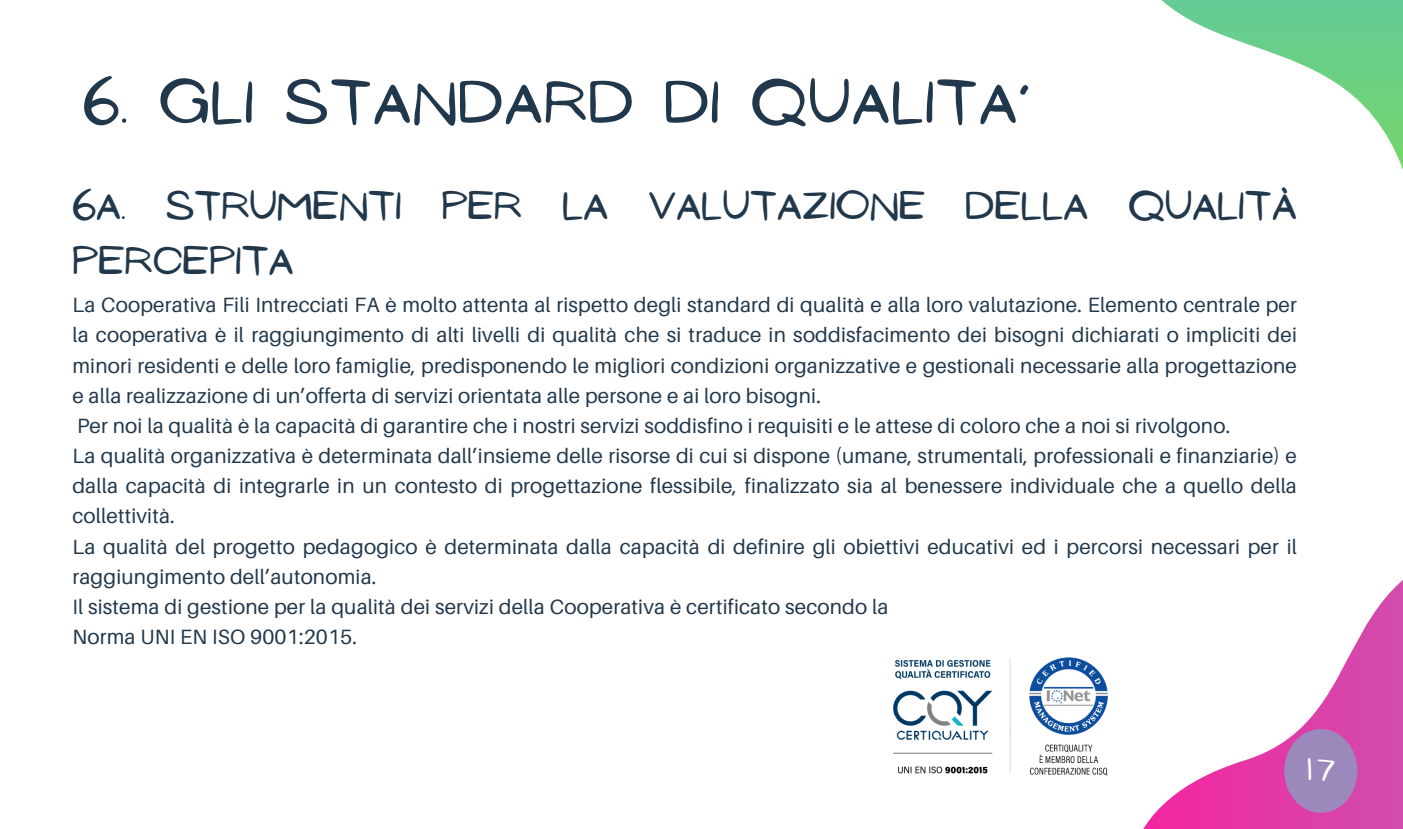
<style>
.page{position:relative;width:1403px;height:829px;background:#fff}
.page>*{position:absolute;margin:0;border:0;box-sizing:border-box;transform-origin:0 0}
.t1{font:56.02px "NF Ananias Regular";letter-spacing:.03em;color:#21384c}
.t2{font:36.45px/54.4px "NF Ananias Regular";letter-spacing:.01em;color:#21384c}
.t3{font:27.68px "NF Ananias Regular";color:#fff}
.t4{font:20.7px/30.2px "Aileron";letter-spacing:.01em;color:#21384c;text-align:justify}
</style>
<div class="page">
<svg style="left:1161px;top:0;width:241px;height:167px"></svg>
<svg style="left:1143px;top:581px;width:259px;height:248px"></svg>
<div style="left:1284px;top:729px;width:73px;height:83px;background:#9c89bc;border-radius:50%"></div>
<img style="left:893px;top:657px;width:215px;height:119px">
<p class="t1" style="left:83px;top:71px;width:948px">6. GLI STANDARD DI QUALITA’</p>
<p class="t2" style="left:72px;top:179px;width:1225px">6A. STRUMENTI PER LA VALUTAZIONE DELLA QUALITÀ<br>PERCEPITA</p>
<p class="t4" style="left:72px;top:289px;width:1225px">La Cooperativa Fili Intrecciati FA è molto attenta al rispetto degli standard di qualità e alla loro valutazione. Elemento centrale per la cooperativa è il raggiungimento di alti livelli di qualità che si traduce in soddisfacimento dei bisogni dichiarati o impliciti dei minori residenti e delle loro famiglie, predisponendo le migliori condizioni organizzative e gestionali necessarie alla progettazione e alla realizzazione di un’offerta di servizi orientata alle persone e ai loro bisogni.</p>
<p class="t4" style="left:77px;top:410px;width:1154px">Per noi la qualità è la capacità di garantire che i nostri servizi soddisfino i requisiti e le attese di coloro che a noi si rivolgono.</p>
<p class="t4" style="left:72px;top:440px;width:1225px">La qualità organizzativa è determinata dall’insieme delle risorse di cui si dispone (umane, strumentali, professionali e finanziarie) e dalla capacità di integrarle in un contesto di progettazione flessibile, finalizzato sia al benessere individuale che a quello della collettività.</p>
<p class="t4" style="left:72px;top:531px;width:1225px">La qualità del progetto pedagogico è determinata dalla capacità di definire gli obiettivi educativi ed i percorsi necessari per il raggiungimento dell’autonomia.</p>
<p class="t4" style="left:72px;top:591px;width:817px">Il sistema di gestione per la qualità dei servizi della Cooperativa è certificato secondo la</p>
<p class="t4" style="left:72px;top:621px;width:286px">Norma UNI EN ISO 9001:2015.</p>
<h1 class="t3" style="left:1307px;top:754px;width:28px">17</h1>
</div>
